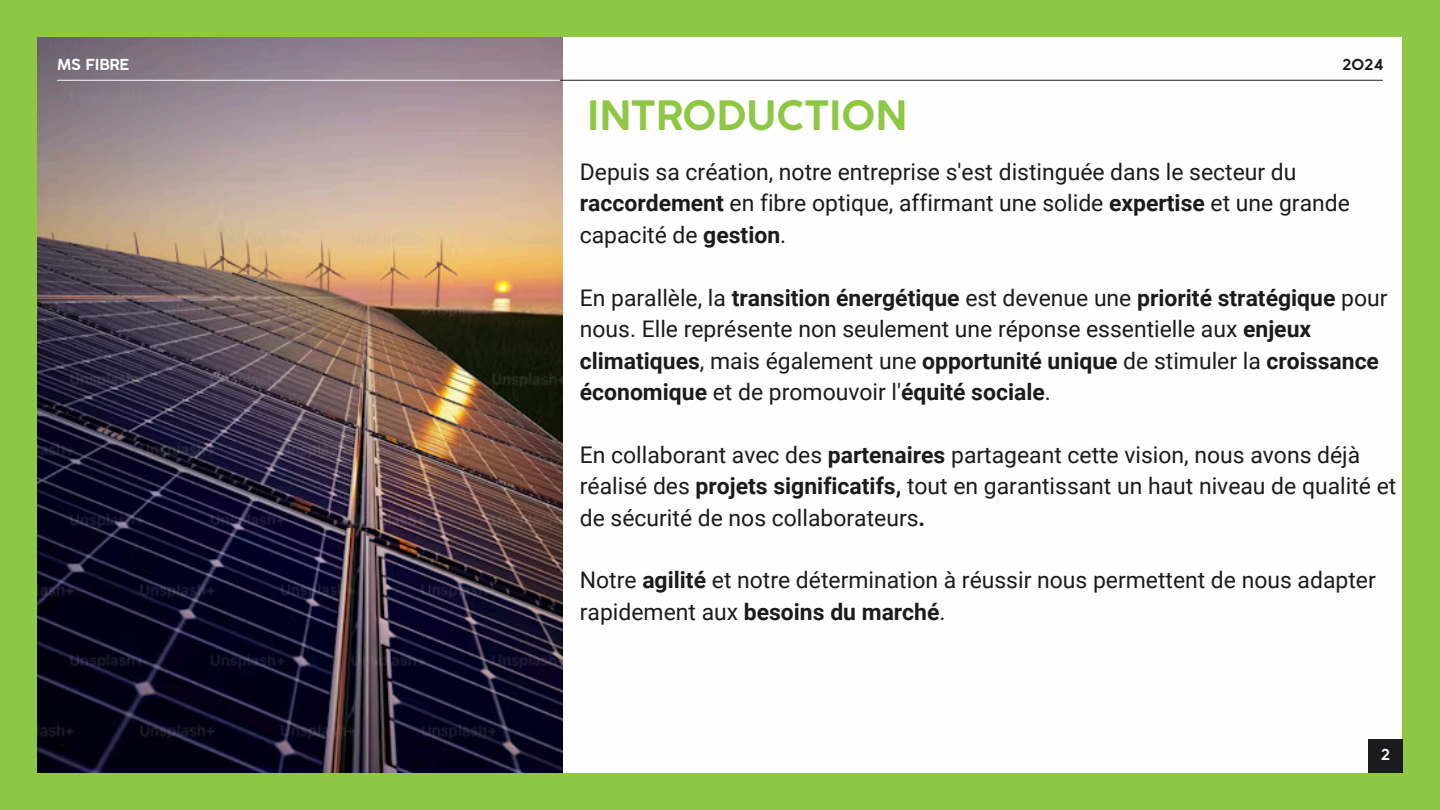
<style>
.page{position:relative;width:1440px;height:810px;background:#8dc743}
.page>*{position:absolute;margin:0;border:0;box-sizing:border-box;transform-origin:0 0}
.t1{font:700 40px "Coco Gothic";color:#8dc743}
.t2{font:22.9px/31.4px "Roboto";color:#1a1b1d}
.t3{font:700 15px "Coco Gothic";color:#fff}
.t4{font:700 15px "Coco Gothic";color:#1a1b1d}
.s1{font-weight:700}
</style>
<div class="page">
<div style="left:38px;top:37px;width:1364px;height:736px;background:#fefefe"></div>
<img style="left:38px;top:37px;width:525px;height:736px">
<div style="left:1368px;top:739px;width:34px;height:34px;background:#1a1b1d"></div>
<hr style="left:57px;top:80px;width:503px;height:1px;background:#fff">
<hr style="left:560px;top:80px;width:823px;height:1px;background:#1a1b1d">
<h2 class="t3" style="left:57px;top:59px;width:74px">MS FIBRE</h2>
<h2 class="t4" style="left:1342px;top:59px;width:42px">2024</h2>
<h2 class="t1" style="left:587px;top:101px;width:322px">INTRODUCTION</h2>
<p class="t2" style="left:580px;top:157px;width:772px">Depuis sa création, notre entreprise s'est distinguée dans le secteur du <span class="s1">raccordement</span> en fibre optique, affirmant une solide <span class="s1">expertise</span> et une grande capacité de <span class="s1">gestion</span>.</p>
<p class="t2" style="left:580px;top:282px;width:809px">En parallèle, la <span class="s1">transition énergétique</span> est devenue une <span class="s1">priorité stratégique</span> pour nous. Elle représente non seulement une réponse essentielle aux <span class="s1">enjeux climatiques</span>, mais également une <span class="s1">opportunité unique</span> de stimuler la <span class="s1">croissance économique</span> et de promouvoir l'<span class="s1">équité sociale</span>.</p>
<h1 class="t2" style="left:580px;top:439px;width:818px">En collaborant avec des <span class="s1">partenaires</span> partageant cette vision, nous avons déjà réalisé des <span class="s1">projets significatifs,</span> tout en garantissant un haut niveau de qualité et de sécurité de nos collaborateurs<span class="s1">.</span></h1>
<p class="t2" style="left:580px;top:565px;width:797px">Notre <span class="s1">agilité</span> et notre détermination à réussir nous permettent de nous adapter rapidement aux <span class="s1">besoins du marché</span>.</p>
<h2 class="t3" style="left:1381px;top:749px;width:11px">2</h2>
</div>
